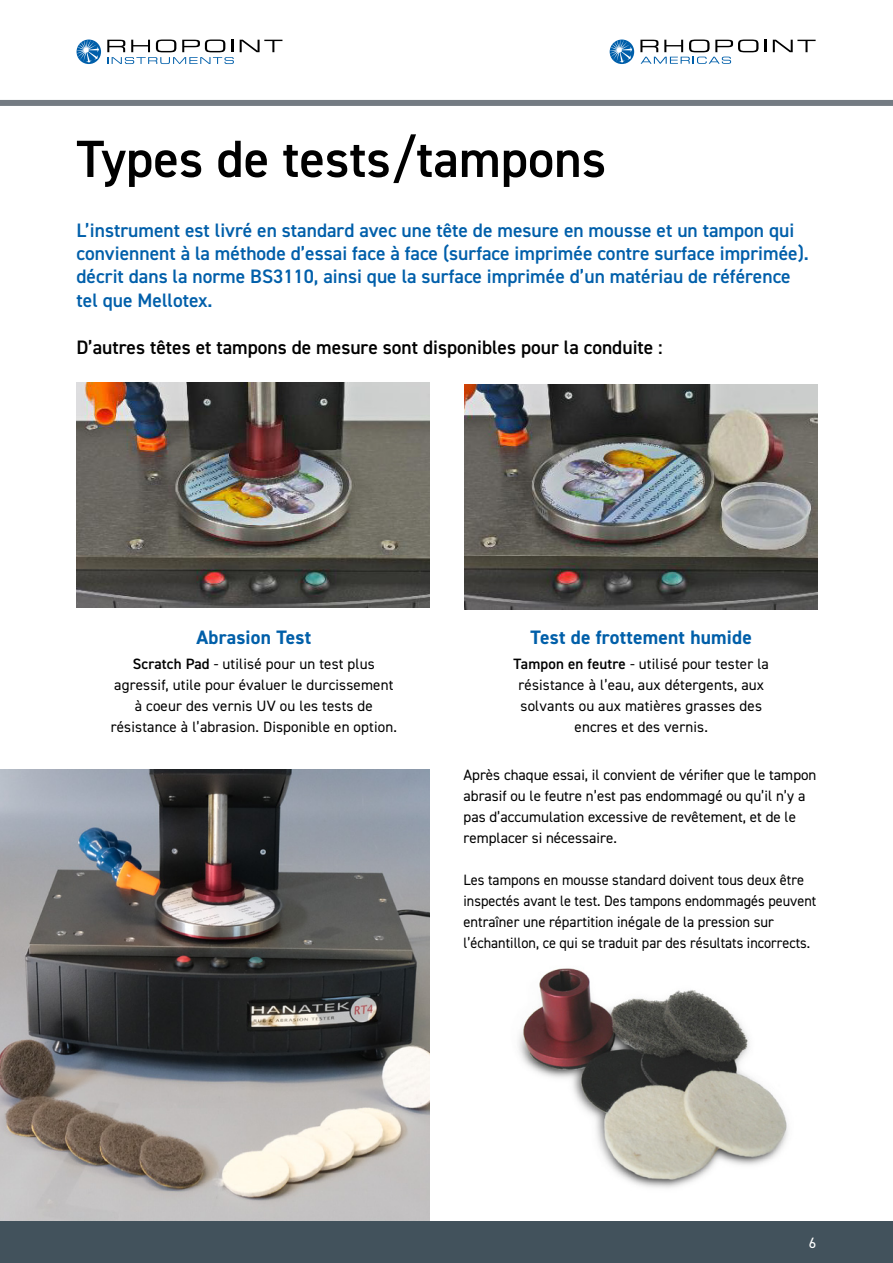
<style>
.page{position:relative;width:893px;height:1263px;background:#fff}
.page>*{position:absolute;margin:0;border:0;box-sizing:border-box;transform-origin:0 0}
.t1{font:600 52.5px "DIN2014";color:#000}
.t2{font:600 19.5px/23.4px "DIN2014";color:#005faa}
.t3{font:600 19.5px "DIN2014";color:#000}
.t4{font:700 19.5px "DIN2014";letter-spacing:.01em;color:#005fa9}
.t5{font:15px/21px "DIN2014";color:#000;text-align:center}
.t6{font:15px/21px "DIN2014";color:#000;scale:.96 1}
.t7{font:15px "DIN2014";color:#fff}
.s1{font-weight:600}
</style>
<div class="page">
<div style="left:0;top:100px;width:893px;height:6px;background:#747b83"></div>
<svg style="left:240px;top:40px;width:42px;height:12px"></svg>
<svg style="left:107px;top:40px;width:127px;height:24px"></svg>
<svg style="left:77px;top:40px;width:24px;height:24px"></svg>
<svg style="left:77px;top:40px;width:22px;height:23px"></svg>
<svg style="left:764px;top:40px;width:2px;height:12px"></svg>
<svg style="left:773px;top:40px;width:43px;height:12px"></svg>
<svg style="left:610px;top:40px;width:24px;height:24px"></svg>
<svg style="left:610px;top:40px;width:22px;height:23px"></svg>
<svg style="left:640px;top:40px;width:118px;height:24px"></svg>
<img style="left:518px;top:968px;width:270px;height:220px">
<img style="left:77px;top:382px;width:352px;height:225px">
<img style="left:464px;top:384px;width:353px;height:225px">
<img style="left:0;top:770px;width:429px;height:451px">
<div style="left:0;top:1221px;width:893px;height:42px;background:#42525c"></div>
<h1 class="t1" style="left:77px;top:131px;width:531px">Types de tests/tampons</h1>
<p class="t2" style="left:77px;top:218px;width:734px">L’instrument est livré en standard avec une tête de mesure en mousse et un tampon qui conviennent à la méthode d’essai face à face (surface imprimée contre surface imprimée). décrit dans la norme BS3110, ainsi que la surface imprimée d’un matériau de référence tel que Mellotex.</p>
<h2 class="t3" style="left:77px;top:336px;width:588px">D’autres têtes et tampons de mesure sont disponibles pour la conduite :</h2>
<h2 class="t4" style="left:196px;top:627px;width:116px">Abrasion Test</h2>
<p class="t5" style="left:111px;top:654px;width:288px"><span class="s1">Scratch Pad</span> - utilisé pour un test plus agressif, utile pour évaluer le durcissement à coeur des vernis UV ou les tests de résistance à l’abrasion. Disponible en option.</p>
<h2 class="t4" style="left:531px;top:627px;width:223px">Test de frottement humide</h2>
<p class="t5" style="left:514px;top:654px;width:257px"><span class="s1">Tampon en feutre</span> - utilisé pour tester la résistance à l’eau, aux détergents, aux solvants ou aux matières grasses des encres et des vernis.</p>
<p class="t5" style="left:464px;top:764px;width:354px;text-align:left">Après chaque essai, il convient de vérifier que le tampon abrasif ou le feutre n’est pas endommagé ou qu’il n’y a pas d’accumulation excessive de revêtement, et de le remplacer si nécessaire.</p>
<p class="t6" style="left:464px;top:869px;width:369px">Les tampons en mousse standard doivent tous deux être inspectés avant le test. Des tampons endommagés peuvent entraîner une répartition inégale de la pression sur l’échantillon, ce qui se traduit par des résultats incorrects.</p>
<p class="t7" style="left:809px;top:1235px;width:9px">6</p>
</div>
